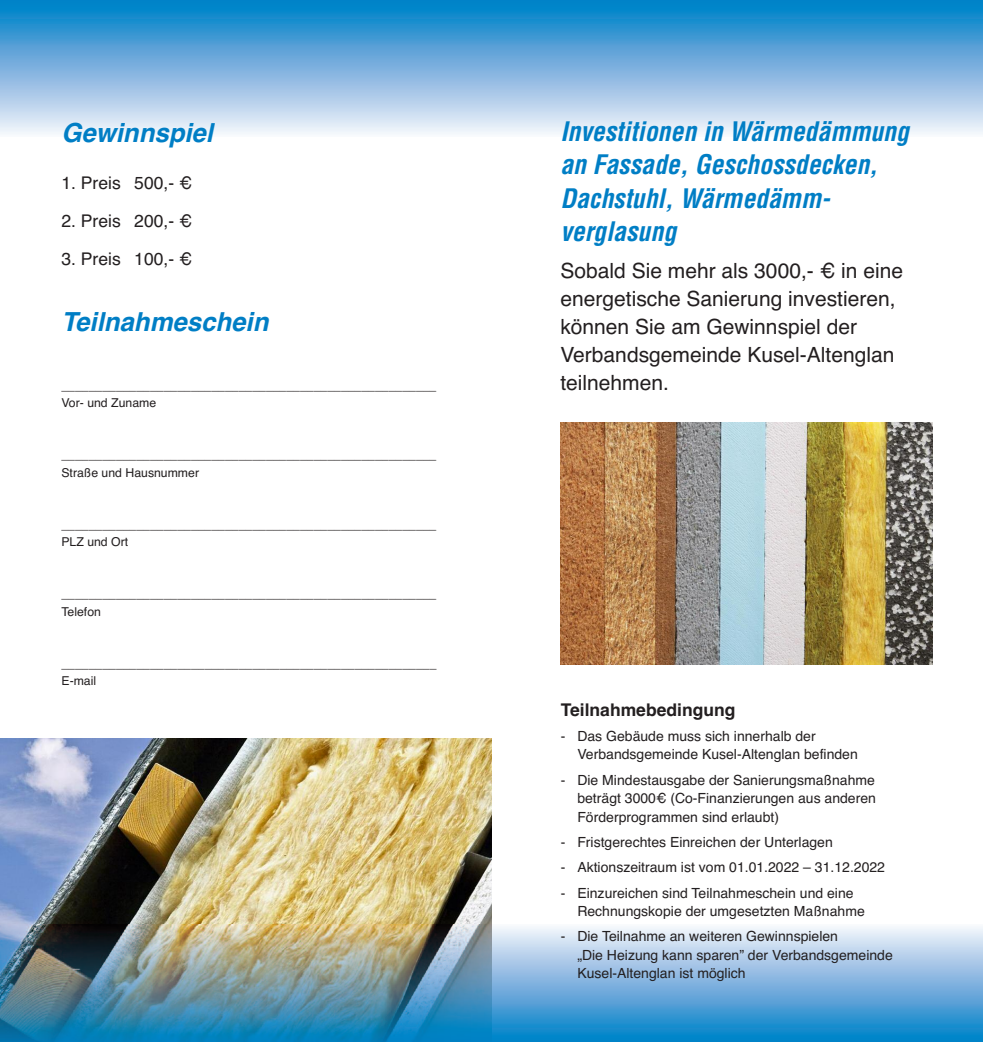
<style>
.page{position:relative;width:983px;height:1042px;background:#fff}
.page>*{position:absolute;margin:0;border:0;box-sizing:border-box;transform-origin:0 0}
.t1{font:italic 700 condensed 26.25px/33.4px "Helvetica LT Std";color:#007ec5}
.t2{font:italic 700 26.25px "Helvetica";color:#007ec5}
.t3{font:21px/28px "Helvetica";color:#231f20}
.t4{font:17.5px "Helvetica";color:#231f20}
.t5{font:700 17.5px "Helvetica";color:#231f20}
.t6{font:14px/18.6px "Helvetica";color:#231f20}
.t7{font:12.25px/17.5px "Helvetica";color:#231f20}
</style>
<div class="page">
<img style="left:0;top:738px;width:491px;height:186px">
<div style="left:0;top:0;width:982px;height:136px;background:linear-gradient(to bottom,#0079c5,#f8f0f9)"></div>
<img style="left:0;top:924px;width:982px;height:118px">
<img style="left:560px;top:422px;width:371px;height:242px">
<h1 class="t2" style="left:61px;top:117px;width:153px">Gewinnspiel</h1>
<p class="t4" style="left:61px;top:172px;width:132px">1. Preis 500,- €</p>
<p class="t4" style="left:61px;top:211px;width:132px">2. Preis 200,- €</p>
<p class="t4" style="left:61px;top:249px;width:132px">3. Preis 100,- €</p>
<h1 class="t2" style="left:61px;top:306px;width:208px">Teilnahmeschein</h1>
<p class="t7" style="left:61px;top:377px;width:376px">_______________________________________________________<br>Vor- und Zuname</p>
<p class="t7" style="left:61px;top:446px;width:376px">_______________________________________________________<br>Straße und Hausnummer</p>
<p class="t7" style="left:61px;top:516px;width:376px">_______________________________________________________<br>PLZ und Ort</p>
<p class="t7" style="left:61px;top:585px;width:376px">_______________________________________________________<br>Telefon</p>
<p class="t7" style="left:61px;top:655px;width:376px">_______________________________________________________<br>E-mail</p>
<h1 class="t1" style="left:560px;top:117px;width:350px">Investitionen in Wärmedämmung an Fassade, Geschossdecken,<br>Dachstuhl, Wärmedämm&shy;verglasung</h1>
<h2 class="t3" style="left:560px;top:256px;width:344px">Sobald Sie mehr als 3000,- € in eine energetische Sanierung investieren, können Sie am Gewinnspiel der<br>Verbandsgemeinde Kusel-Altenglan teilnehmen.</h2>
<p class="t5" style="left:560px;top:699px;width:176px">Teilnahmebedingung</p>
<p class="t6" style="left:577px;top:727px;width:282px;text-indent:-17px">- Das Gebäude muss sich innerhalb der<br>Verbandsgemeinde Kusel-Altenglan befinden</p>
<p class="t6" style="left:577px;top:770px;width:300px;text-align:justify;text-indent:-17px">- Die Mindestausgabe der Sanierungsmaßnahme beträgt 3000€ (Co-Finanzierungen aus anderen Förderprogrammen sind erlaubt)</p>
<p class="t6" style="left:560px;top:833px;width:273px">- Fristgerechtes Einreichen der Unterlagen</p>
<p class="t6" style="left:560px;top:858px;width:326px">- Aktionszeitraum ist vom 01.01.2022 – 31.12.2022</p>
<p class="t6" style="left:577px;top:883px;width:289px;text-indent:-17px">- Einzureichen sind Teilnahmeschein und eine<br>Rechnungskopie der umgesetzten Maßnahme</p>
<p class="t6" style="left:577px;top:927px;width:317px;text-indent:-17px">- Die Teilnahme an weiteren Gewinnspielen<br>„Die Heizung kann sparen” der Verbandsgemeinde<br>Kusel-Altenglan ist möglich</p>
</div>
